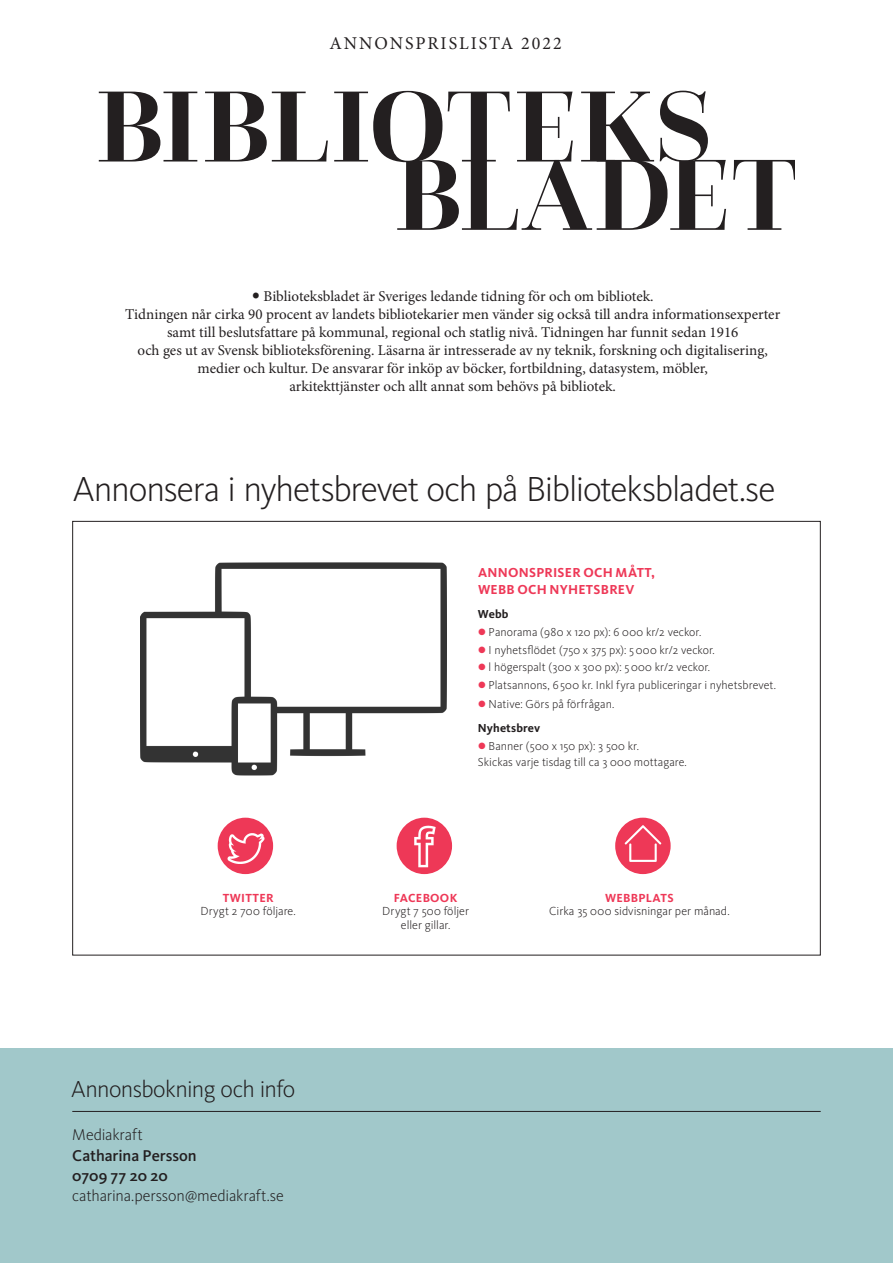
<style>
.page{position:relative;width:893px;height:1263px;background:#fff}
.page>*{position:absolute;margin:0;border:0;box-sizing:border-box;transform-origin:0 0}
.t1{font:300 36px "Kievit OT";letter-spacing:-.035em;color:#231f20}
.t2{font:300 24px "Kievit OT";letter-spacing:-.03em;color:#231f20}
.t3{font:18px "Minion Pro";letter-spacing:.11em;color:#231f20}
.t4{font:300 16.2px "Kievit OT";letter-spacing:-.01em;color:#231f20}
.t5{font:500 16.2px "Kievit OT";letter-spacing:-.005em;color:#231f20}
.t6{font:15px "Minion Pro";color:#231f20}
.t7{font:700 13.5px/16.5px "Kievit OT";letter-spacing:.02em;color:#ee3857}
.t8{font:300 12.15px/13.5px "Kievit OT";color:#231f20;text-align:center}
.t9{font:700 12.15px "Kievit OT";letter-spacing:.025em;color:#ee3857}
.t10{font:300 12px "Kievit OT";letter-spacing:.005em;color:#231f20}
.t11{font:700 12px "Kievit OT";letter-spacing:.01em;color:#231f20}
.s1{color:#ee3857}
</style>
<div class="page">
<div style="left:0;top:1048px;width:893px;height:215px;background:#a1c8ca"></div>
<hr style="left:72px;top:1111px;width:749px;height:1px;background:#231f20">
<svg style="left:99px;top:92px;width:98px;height:69px"></svg>
<svg style="left:205px;top:92px;width:123px;height:69px"></svg>
<svg style="left:334px;top:91px;width:392px;height:138px"></svg>
<svg style="left:733px;top:160px;width:61px;height:69px"></svg>
<div style="left:615px;top:818px;width:56px;height:56px;background:#ee3857;border-radius:50%"></div>
<img style="left:624px;top:818px;width:38px;height:52px">
<div style="left:397px;top:818px;width:55px;height:56px;background:#ee3857;border-radius:50%"></div>
<img style="left:401px;top:824px;width:45px;height:45px">
<div style="left:218px;top:818px;width:55px;height:56px;background:#ee3857;border-radius:50%"></div>
<img style="left:226px;top:833px;width:40px;height:35px">
<img style="left:140px;top:562px;width:307px;height:214px">
<p class="t3" style="left:330px;top:31px;width:234px">ANNONSPRISLISTA 2022</p>
<p class="t6" style="left:264px;top:286px;width:391px">Biblioteksbladet är Sveriges ledande tidning för och om bibliotek.</p>
<p class="t6" style="left:125px;top:304px;width:657px">Tidningen når cirka 90 procent av landets bibliotekarier men vänder sig också till andra informationsexperter</p>
<p class="t6" style="left:167px;top:322px;width:573px">samt till beslutsfattare på kommunal, regional och statlig nivå. Tidningen har funnit sedan 1916</p>
<p class="t6" style="left:138px;top:340px;width:632px">och ges ut av Svensk biblioteksförening. Läsarna är intresserade av ny teknik, forskning och digitalisering,</p>
<p class="t6" style="left:197px;top:358px;width:512px">medier och kultur. De ansvarar för inköp av böcker, fortbildning, datasystem, möbler,</p>
<p class="t6" style="left:289px;top:376px;width:328px">arkitekttjänster och allt annat som behövs på bibliotek.</p>
<p class="t1" style="left:73px;top:469px;width:704px">Annonsera i nyhetsbrevet och på Biblioteksbladet.se</p>
<p class="t7" style="left:478px;top:565px;width:179px">ANNONSPRISER OCH MÅTT,<br>WEBB OCH NYHETSBREV</p>
<p class="t9" style="left:223px;top:890px;width:52px">TWITTER</p>
<p class="t8" style="left:201px;top:905px;width:97px">Drygt 2 700 följare.</p>
<h2 class="t2" style="left:71px;top:1075px;width:226px">Annonsbokning och info</h2>
<p class="t4" style="left:72px;top:1126px;width:72px">Mediakraft</p>
<p class="t5" style="left:72px;top:1146px;width:126px">Catharina Persson</p>
<p class="t5" style="left:72px;top:1166px;width:97px">0709 77 20 20</p>
<p class="t4" style="left:72px;top:1187px;width:213px">catharina.persson@mediakraft.se</p>
<p class="t11" style="left:478px;top:607px;width:32px">Webb</p>
<p class="t10" style="left:478px;top:625px;width:225px"><span class="s1">●</span> Panorama (980 x 120 px): 6 000 kr/2 veckor.</p>
<p class="t10" style="left:478px;top:643px;width:238px"><span class="s1">●</span> I nyhetsflödet (750 x 375 px): 5000 kr/2 veckor.</p>
<p class="t10" style="left:478px;top:661px;width:234px"><span class="s1">●</span> l högerspalt (300 x 300 px): 5000 kr/2 veckor.</p>
<p class="t10" style="left:478px;top:678px;width:300px"><span class="s1">●</span> Platsannons, 6 500 kr. Inkl fyra publiceringar i nyhetsbrevet.</p>
<p class="t10" style="left:478px;top:697px;width:138px"><span class="s1">●</span> Native: Görs på förfrågan.</p>
<p class="t11" style="left:478px;top:721px;width:64px">Nyhetsbrev</p>
<p class="t10" style="left:478px;top:739px;width:162px"><span class="s1">●</span> Banner (500 x 150 px): 3 500 kr.</p>
<p class="t10" style="left:478px;top:755px;width:210px">Skickas varje tisdag till ca 3 000 mottagare.</p>
<p class="t9" style="left:394px;top:890px;width:65px">FACEBOOK</p>
<p class="t8" style="left:382px;top:905px;width:88px">Drygt 7 500 följer eller gillar.</p>
<p class="t9" style="left:605px;top:890px;width:70px">WEBBPLATS</p>
<p class="t8" style="left:549px;top:905px;width:182px">Cirka 35 000 sidvisningar per månad.</p>
</div>
